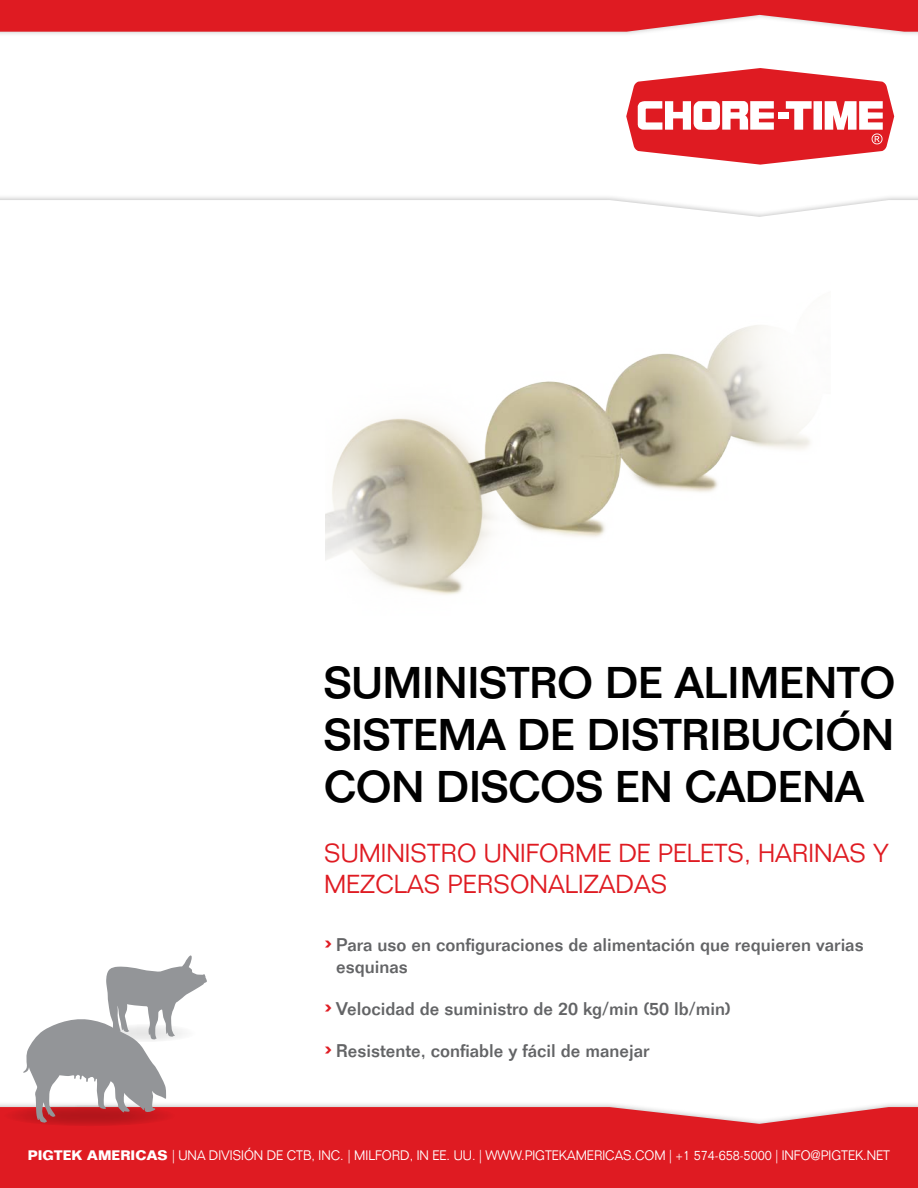
<style>
.page{position:relative;width:918px;height:1188px;background:#fff}
.page>*{position:absolute;margin:0;border:0;box-sizing:border-box;transform-origin:0 0}
.t1{font:500 43.5px/52.2px "Folio Std";color:#000;text-align:justify}
.t2{font:300 25.5px/30.6px "Folio Std";color:#df1b22}
.t3{font:500 18px/21.6px "Folio Std";color:#636466}
.t4{font:300 13.5px "Folio Std";color:#fff;scale:.94 1}
.s1{font-size:30px;color:#df1b22}
.s2{font-weight:700}
</style>
<div class="page">
<svg style="left:626px;top:68px;width:268px;height:97px"></svg>
<div style="left:0;top:0;width:918px;height:38px;background:#000;opacity:.25"></div>
<svg style="left:0;top:0;width:918px;height:32px"></svg>
<div style="left:0;top:1102px;width:918px;height:86px;background:#000;opacity:.25"></div>
<div style="left:0;top:1107px;width:918px;height:81px;background:#df1b22"></div>
<div style="left:3px;top:1105px;width:173px;height:21px;background:#d21920;border-radius:50%"></div>
<svg style="left:22px;top:955px;width:185px;height:168px"></svg>
<img style="left:326px;top:325px;width:484px;height:270px">
<h1 class="t1" style="left:324px;top:656px;width:573px">SUMINISTRO DE ALIMENTO SISTEMA DE DISTRIBUCIÓN CON DISCOS EN CADENA</h1>
<h2 class="t2" style="left:324px;top:838px;width:566px">SUMINISTRO UNIFORME DE PELETS, HARINAS Y<br>MEZCLAS PERSONALIZADAS</h2>
<p class="t3" style="left:336px;top:934px;width:529px;text-indent:-12px"><span class="s1">›</span> Para uso en configuraciones de alimentación que requieren varias esquinas</p>
<p class="t3" style="left:324px;top:998px;width:408px"><span class="s1">›</span> Velocidad de suministro de 20 kg/min (50 lb/min)</p>
<p class="t3" style="left:324px;top:1040px;width:327px"><span class="s1">›</span> Resistente, confiable y fácil de manejar</p>
<p class="t4" style="left:28px;top:1147px;width:919px"><span class="s2">PIGTEK AMERICAS</span> | UNA DIVISIÓN DE CTB, INC. | MILFORD, IN EE. UU. | WWW.PIGTEKAMERICAS.COM | +1 574-658-5000 | INFO@PIGTEK.NET</p>
</div>
